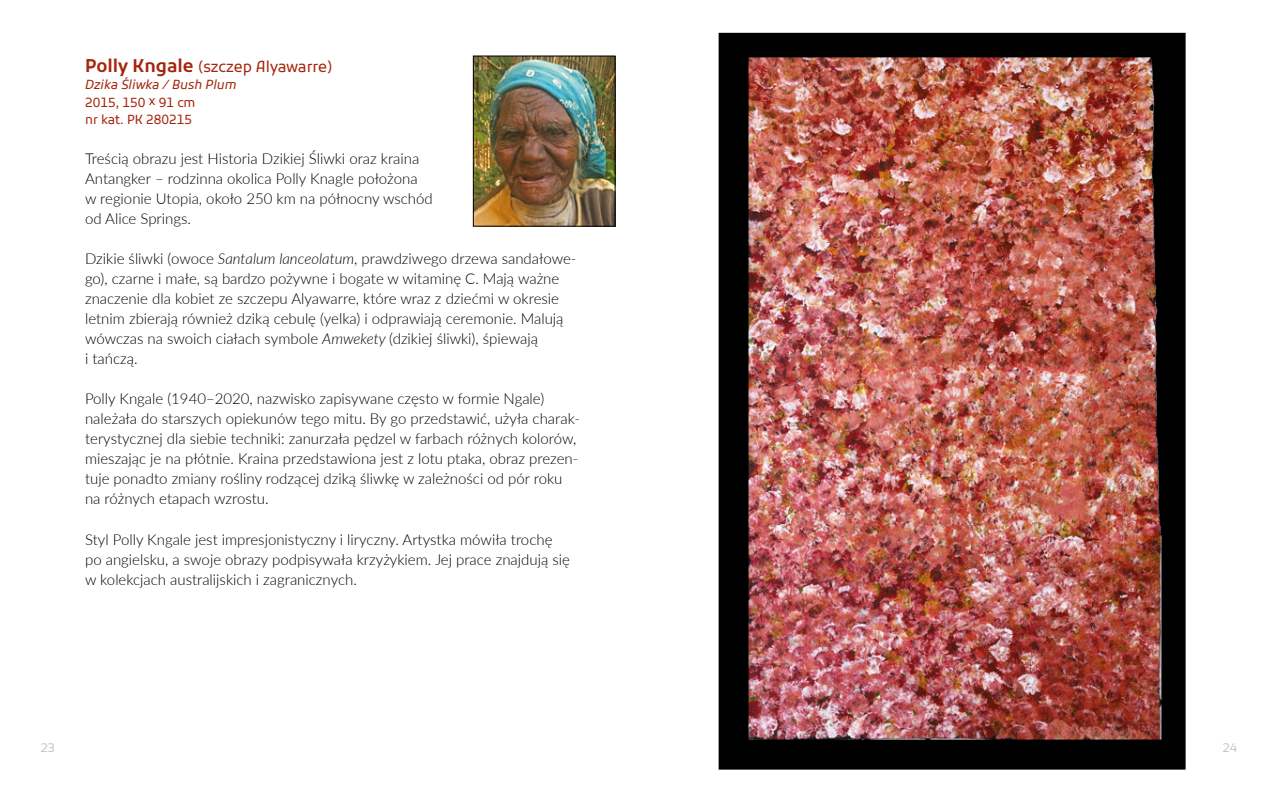
<style>
.page{position:relative;width:1276px;height:798px;background:#fff}
.page>*{position:absolute;margin:0;border:0;box-sizing:border-box;transform-origin:0 0}
.t1{font:300 15px/20px "Lato";color:#000}
.t2{font:15px "Kufam";color:#a5250c}
.t3{font:12.5px/17.5px "Kufam";color:#a5250c}
.t4{font:italic 12.5px "Kufam";color:#a5250c}
.t5{font:12.5px "Sansation";color:#c6c6c6}
.s1{font-weight:600;font-size:17.5px}
.s2{font-style:italic}
</style>
<div class="page">
<div style="left:719px;top:33px;width:466px;height:735px;background:#000"></div>
<img style="left:748px;top:57px;width:414px;height:683px">
<img style="left:475px;top:58px;width:138px;height:166px">
<div style="left:473px;top:56px;width:142px;height:170px;border:1px solid #000"></div>
<p class="t2" style="left:85px;top:58px;width:249px"><span class="s1">Polly Kngale</span> (szczep Alyawarre)</p>
<p class="t4" style="left:85px;top:77px;width:153px">Dzika Śliwka / Bush Plum</p>
<p class="t3" style="left:85px;top:93px;width:112px">2015, 150 x 91 cm nr kat. PK 280215</p>
<p class="t1" style="left:85px;top:148px;width:349px">Treścią obrazu jest Historia Dzikiej Śliwki oraz kraina Antangker – rodzinna okolica Polly Knagle położona<br>w regionie Utopia, około 250 km na północny wschód od Alice Springs.</p>
<p class="t1" style="left:85px;top:248px;width:493px">Dzikie śliwki (owoce <span class="s2">Santalum lanceolatum</span>, prawdziwego drzewa sandałowe&shy;go), czarne i małe, są bardzo pożywne i bogate w witaminę C. Mają ważne znaczenie dla kobiet ze szczepu Alyawarre, które wraz z dziećmi w okresie letnim zbierają również dziką cebulę (yelka) i odprawiają ceremonie. Malują wówczas na swoich ciałach symbole <span class="s2">Amwekety</span> (dzikiej śliwki), śpiewają<br>i tańczą.</p>
<p class="t1" style="left:85px;top:388px;width:496px">Polly Kngale (1940–2020, nazwisko zapisywane często w formie Ngale) należała do starszych opiekunów tego mitu. By go przedstawić, użyła charak&shy;terystycznej dla siebie techniki: zanurzała pędzel w farbach różnych kolorów, mieszając je na płótnie. Kraina przedstawiona jest z lotu ptaka, obraz prezen&shy;tuje ponadto zmiany rośliny rodzącej dziką śliwkę w zależności od pór roku na różnych etapach wzrostu.</p>
<p class="t1" style="left:85px;top:528px;width:486px">Styl Polly Kngale jest impresjonistyczny i liryczny. Artystka mówiła trochę po angielsku, a swoje obrazy podpisywała krzyżykiem. Jej prace znajdują się w kolekcjach australijskich i zagranicznych.</p>
<p class="t5" style="left:41px;top:740px;width:16px">23</p>
<p class="t5" style="left:1222px;top:740px;width:16px">24</p>
</div>
